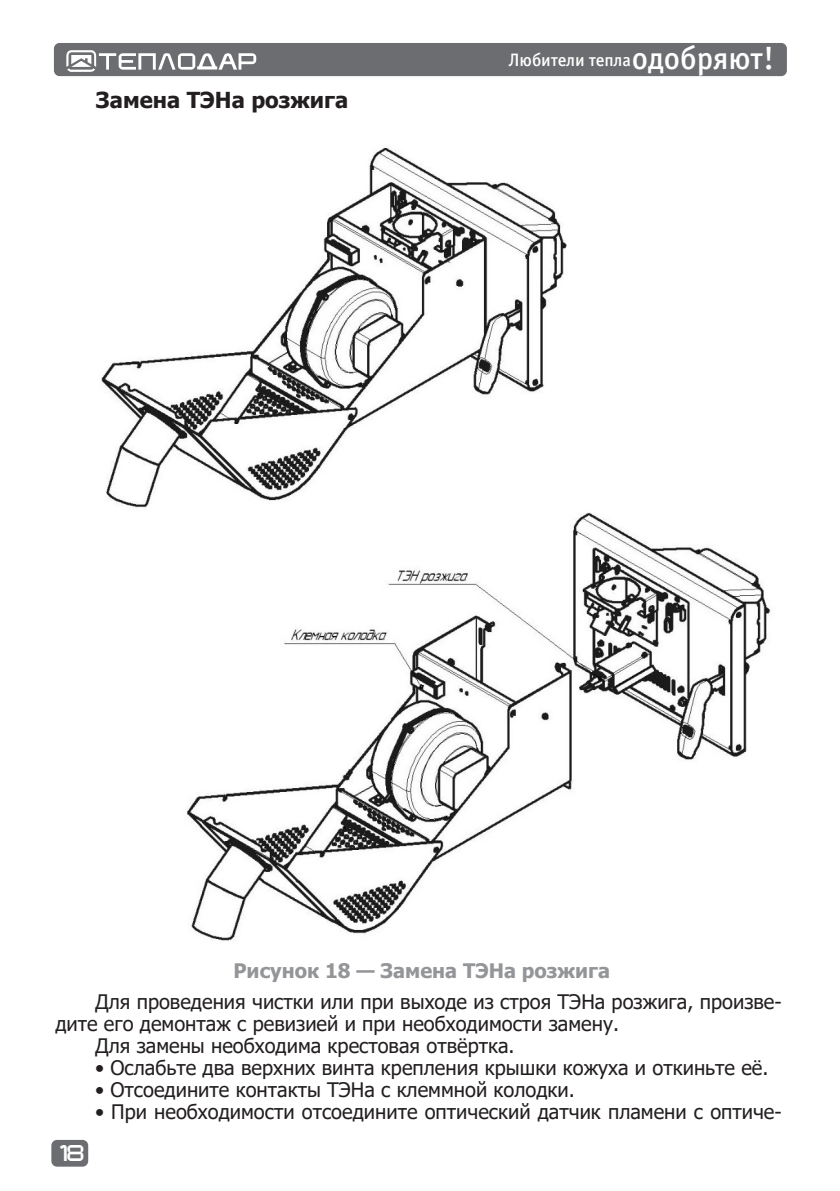
<style>
.page{position:relative;width:840px;height:1191px;background:#fff}
.page>*{position:absolute;margin:0;border:0;box-sizing:border-box;transform-origin:0 0}
.t1{font:700 22px "Tahoma";color:#231f20}
.t2{font:20px/22px "Tahoma";color:#231f20}
.t3{font:700 20px "Tahoma";color:#939598}
.t4{font:18px "Officina Sans Medium C";letter-spacing:-.005em;color:#fff}
.t5{font:16px "teplodar";color:#fff}
.s1{font-size:32px}
</style>
<div class="page">
<div style="left:51px;top:1139px;width:37px;height:27px;background:#6c6d70;border-radius:6px"></div>
<div style="left:54px;top:43px;width:732px;height:33px;background:#6c6d70;border-radius:6px"></div>
<svg style="left:66px;top:50px;width:190px;height:22px"></svg>
<img style="left:101px;top:148px;width:466px;height:361px">
<img style="left:165px;top:507px;width:606px;height:434px">
<p class="t1" style="left:96px;top:84px;width:254px">Замена ТЭНа розжига</p>
<p class="t4" style="left:508px;top:50px;width:267px">Любители тепла<span class="s1">одобряют!</span></p>
<p class="t3" style="left:233px;top:957px;width:378px">Рисунок 18 — Замена ТЭНа розжига</p>
<p class="t2" style="left:55px;top:992px;width:727px;text-indent:40px">Для проведения чистки или при выходе из строя ТЭНа розжига, произве&shy;дите его демонтаж с ревизией и при необходимости замену.</p>
<p class="t2" style="left:95px;top:1036px;width:421px">Для замены необходима крестовая отвёртка.</p>
<p class="t2" style="left:95px;top:1058px;width:674px">• Ослабьте два верхних винта крепления крышки кожуха и откиньте её.</p>
<p class="t2" style="left:95px;top:1080px;width:481px">• Отсоедините контакты ТЭНа с клеммной колодки.</p>
<p class="t2" style="left:95px;top:1102px;width:687px">• При необходимости отсоедините оптический датчик пламени с оптиче-</p>
<p class="t5" style="left:56px;top:1145px;width:29px">18</p>
</div>
